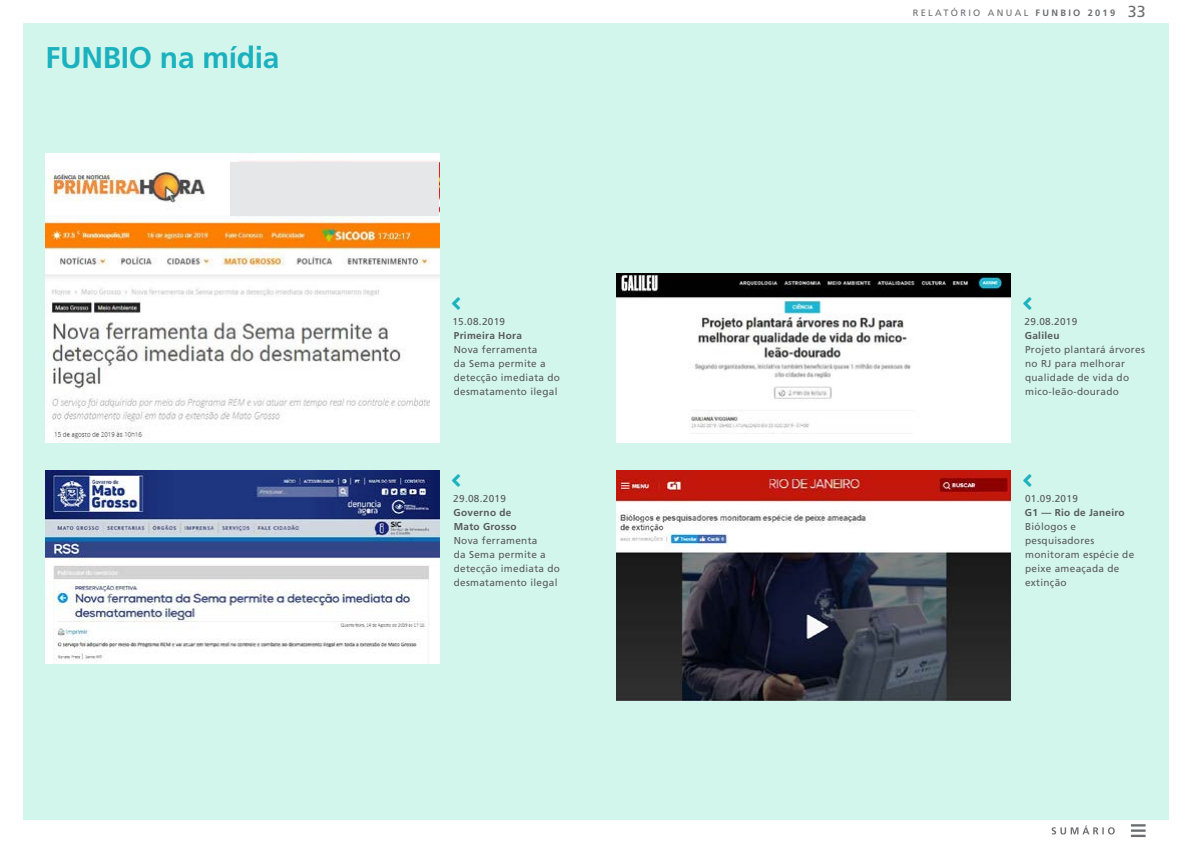
<style>
.page{position:relative;width:1191px;height:842px;background:#fff}
.page>*{position:absolute;margin:0;border:0;box-sizing:border-box;transform-origin:0 0}
.t1{font:700 30px "Frutiger LT Std";letter-spacing:-.01em;color:#1cb1be}
.t2{font:20px "Font Awesome 5 Free Solid";color:#1cb1be}
.t3{font:10px/14px "Frutiger LT Std";letter-spacing:.03em;color:#58595b}
.t4{font:700 10px/14px "Frutiger LT Std";letter-spacing:.03em;color:#58595b}
.t5{font:9.2px "Frutiger LT Std";letter-spacing:.25em;color:#6d6e71}
.s1{font-weight:700}
.s2{font-size:16px}
</style>
<div class="page">
<div style="left:23px;top:23px;width:1145px;height:796px;background:#d3f6ec"></div>
<img style="left:45px;top:154px;width:394px;height:288px">
<div style="left:230px;top:162px;width:209px;height:53px;background:#e6e7e8"></div>
<img style="left:45px;top:470px;width:394px;height:194px">
<img style="left:616px;top:274px;width:394px;height:168px">
<img style="left:616px;top:470px;width:394px;height:231px">
<svg style="left:1130px;top:824px;width:15px;height:13px"></svg>
<svg style="left:1051px;top:825px;width:63px;height:9px"></svg>
<h1 class="t1" style="left:45px;top:40px;width:236px">FUNBIO na mídia</h1>
<h2 class="t2" style="left:451px;top:293px;width:2px">■●●▼</h2>
<p class="t3" style="left:452px;top:315px;width:54px">15.08.2019</p>
<p class="t4" style="left:454px;top:329px;width:70px">Primeira Hora</p>
<p class="t3" style="left:454px;top:343px;width:108px">Nova ferramenta<br>da Sema permite a detecção imediata do desmatamento ilegal</p>
<h2 class="t2" style="left:451px;top:470px;width:2px">■●●▼</h2>
<p class="t3" style="left:453px;top:492px;width:54px">29.08.2019</p>
<p class="t4" style="left:453px;top:506px;width:65px">Governo de<br>Mato Grosso</p>
<p class="t3" style="left:454px;top:534px;width:108px">Nova ferramenta<br>da Sema permite a detecção imediata do desmatamento ilegal</p>
<p class="t5" style="left:912px;top:7px;width:234px">RELATÓRIO ANUAL <span class="s1">FUNBIO 2019</span> <span class="s2">33</span></p>
<h2 class="t2" style="left:1022px;top:293px;width:2px">■●●▼</h2>
<p class="t3" style="left:1024px;top:315px;width:54px">29.08.2019</p>
<p class="t4" style="left:1025px;top:329px;width:36px">Galileu</p>
<p class="t3" style="left:1025px;top:343px;width:121px">Projeto plantará árvores no RJ para melhorar qualidade de vida do mico-leão-dourado</p>
<h2 class="t2" style="left:1022px;top:470px;width:2px">■●●▼</h2>
<p class="t3" style="left:1025px;top:492px;width:54px">01.09.2019</p>
<p class="t4" style="left:1025px;top:506px;width:101px">G1 — Rio de Janeiro</p>
<p class="t3" style="left:1025px;top:520px;width:111px">Biólogos e pesquisadores monitoram espécie de peixe ameaçada de extinção</p>
</div>
